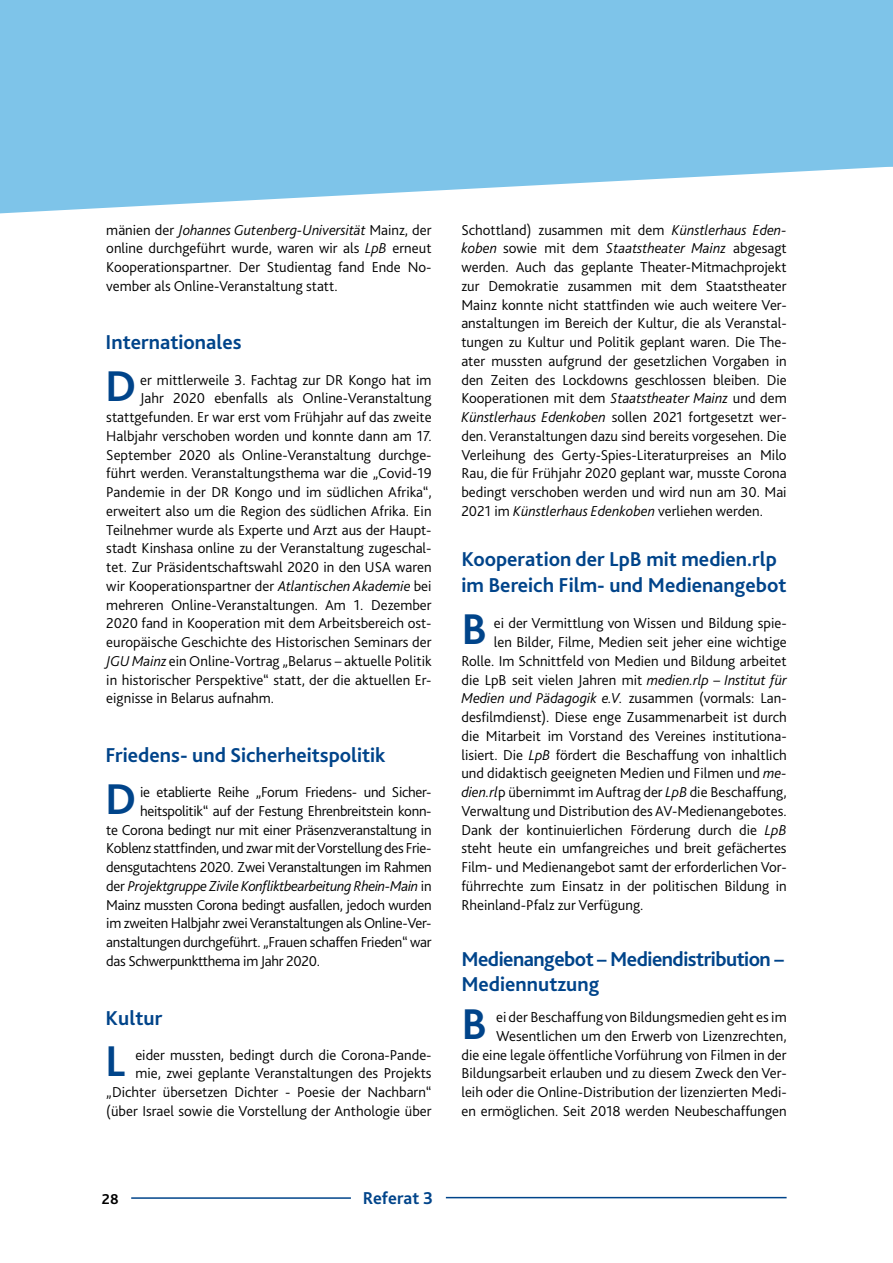
<style>
.page{position:relative;width:893px;height:1263px;background:#fff}
.page>*{position:absolute;margin:0;border:0;box-sizing:border-box;transform-origin:0 0}
.t1{font:700 45px "Bliss 2";color:#00448a}
.t2{font:700 21px/25.2px "Bliss 2";color:#00448a}
.t3{font:700 21px/25.2px "Bliss 2";letter-spacing:-.025em;color:#00448a}
.t4{font:700 18px "Bliss 2";color:#00448a}
.t5{font:300 15px/18.8px "Bliss 2";color:#000;text-align:justify}
.t6{font:300 15px "Bliss 2";letter-spacing:-.02em;color:#000}
.t7{font:italic 300 15px "Bliss 2";letter-spacing:-.02em;color:#000}
.t8{font:italic 300 15px "Bliss 2";color:#000}
.t9{font:700 15px "Bliss 2";color:#000}
.s1{font-style:italic}
.s2{font-style:normal}
</style>
<div class="page">
<svg style="left:0;top:0;width:884px;height:214px;background:#8ccaeb"></svg>
<div style="left:884px;top:0;width:9px;height:167px;background:#7ec4e9"></div>
<hr style="left:131px;top:1197px;width:220px;height:2px;background:#00448a">
<hr style="left:446px;top:1197px;width:341px;height:1px;background:#00448a">
<p class="t5" style="left:106px;top:220px;width:327px">mänien der <span class="s1">Johannes Gutenberg-Universität</span> Mainz, der online durchgeführt wurde, waren wir als <span class="s1">LpB</span> erneut Kooperationspartner. Der Studientag fand Ende No&shy;vember als Online-Veranstaltung statt.</p>
<h2 class="t2" style="left:106px;top:329px;width:138px">Internationales</h2>
<h1 class="t1" style="left:105px;top:358px;width:33px">D</h1>
<p class="t5" style="left:140px;top:370px;width:293px">er mittlerweile 3. Fachtag zur DR Kongo hat im</p>
<p class="t5" style="left:140px;top:389px;width:293px">Jahr 2020 ebenfalls als Online-Veranstaltung</p>
<p class="t5" style="left:106px;top:407px;width:327px">stattgefunden. Er war erst vom Frühjahr auf das zweite</p>
<p class="t5" style="left:106px;top:426px;width:327px">Halbjahr verschoben worden und konnte dann am 17.</p>
<p class="t5" style="left:106px;top:445px;width:327px">September 2020 als Online-Veranstaltung durchge-</p>
<p class="t5" style="left:106px;top:464px;width:327px">führt werden. Veranstaltungsthema war die „Covid-19</p>
<p class="t5" style="left:106px;top:482px;width:327px">Pandemie in der DR Kongo und im südlichen Afrika“,</p>
<p class="t5" style="left:106px;top:501px;width:327px">erweitert also um die Region des südlichen Afrika. Ein</p>
<p class="t5" style="left:106px;top:520px;width:327px">Teilnehmer wurde als Experte und Arzt aus der Haupt-</p>
<p class="t5" style="left:106px;top:539px;width:327px">stadt Kinshasa online zu der Veranstaltung zugeschal-</p>
<p class="t5" style="left:106px;top:557px;width:327px">tet. Zur Präsidentschaftswahl 2020 in den USA waren</p>
<p class="t5" style="left:106px;top:576px;width:327px">wir Kooperationspartner der <span class="s1">Atlantischen Akademie</span> bei</p>
<p class="t5" style="left:106px;top:595px;width:327px">mehreren Online-Veranstaltungen. Am 1. Dezember</p>
<p class="t5" style="left:106px;top:614px;width:327px">2020 fand in Kooperation mit dem Arbeitsbereich ost-</p>
<p class="t5" style="left:106px;top:632px;width:327px">europäische Geschichte des Historischen Seminars der</p>
<p class="t5" style="left:106px;top:651px;width:327px"><span class="s1">JGU Mainz</span> ein Online-Vortrag „Belarus – aktuelle Politik</p>
<p class="t5" style="left:106px;top:670px;width:327px">in historischer Perspektive“ statt, der die aktuellen Er-</p>
<p class="t5" style="left:106px;top:689px;width:169px">eignisse in Belarus aufnahm.</p>
<h2 class="t2" style="left:106px;top:742px;width:282px">Friedens- und Sicherheitspolitik</h2>
<h1 class="t1" style="left:105px;top:771px;width:33px">D</h1>
<p class="t6" style="left:140px;top:783px;width:293px">ie etablierte Reihe „Forum Friedens- und Sicher-</p>
<p class="t6" style="left:140px;top:802px;width:293px">heitspolitik“ auf der Festung Ehrenbreitstein konn-</p>
<p class="t6" style="left:106px;top:820px;width:327px">te Corona bedingt nur mit einer Präsenzveranstaltung in</p>
<p class="t6" style="left:106px;top:839px;width:327px">Koblenz stattfinden, und zwar mit der Vorstellung des Frie-</p>
<p class="t6" style="left:106px;top:858px;width:327px">densgutachtens 2020. Zwei Veranstaltungen im Rahmen</p>
<p class="t7" style="left:106px;top:877px;width:327px"><span class="s2">der</span> Projektgruppe Zivile Konfliktbearbeitung Rhein-Main <span class="s2">in</span></p>
<p class="t6" style="left:106px;top:895px;width:327px">Mainz mussten Corona bedingt ausfallen, jedoch wurden</p>
<p class="t6" style="left:106px;top:914px;width:327px">im zweiten Halbjahr zwei Veranstaltungen als Online-Ver-</p>
<p class="t6" style="left:106px;top:933px;width:327px">anstaltungen durchgeführt. „Frauen schaffen Frieden“ war</p>
<p class="t6" style="left:106px;top:952px;width:215px">das Schwerpunktthema im Jahr 2020.</p>
<h2 class="t2" style="left:106px;top:1004px;width:58px">Kultur</h2>
<h1 class="t1" style="left:105px;top:1033px;width:22px">L</h1>
<p class="t5" style="left:106px;top:1045px;width:327px;text-align:right">eider mussten, bedingt durch die Corona-Pande&shy;mie, zwei geplante Veranstaltungen des Projekts „Dichter übersetzen Dichter - Poesie der Nachbarn“ (über Israel sowie die Vorstellung der Anthologie über</p>
<p class="t9" style="left:102px;top:1189px;width:18px">28</p>
<p class="t4" style="left:363px;top:1187px;width:72px">Referat 3</p>
<p class="t5" style="left:461px;top:220px;width:327px">Schottland) zusammen mit dem <span class="s1">Künstlerhaus Eden&shy;koben</span> sowie mit dem <span class="s1">Staatstheater Mainz</span> abgesagt werden. Auch das geplante Theater-Mitmachprojekt zur Demokratie zusammen mit dem Staatstheater Mainz konnte nicht stattfinden wie auch weitere Ver&shy;anstaltungen im Bereich der Kultur, die als Veranstal&shy;tungen zu Kultur und Politik geplant waren. Die The&shy;ater mussten aufgrund der gesetzlichen Vorgaben in den Zeiten des Lockdowns geschlossen bleiben. Die Kooperationen mit dem <span class="s1">Staatstheater Mainz</span> und dem <span class="s1">Künstlerhaus Edenkoben</span> sollen 2021 fortgesetzt wer&shy;den. Veranstaltungen dazu sind bereits vorgesehen. Die Verleihung des Gerty-Spies-Literaturpreises an Milo Rau, die für Frühjahr 2020 geplant war, musste Corona bedingt verschoben werden und wird nun am 30. Mai 2021 im <span class="s1">Künstlerhaus Edenkoben</span> verliehen werden.</p>
<h2 class="t2" style="left:461px;top:546px;width:327px">Kooperation der LpB mit medien.rlp im Bereich Film- und Medienangebot</h2>
<h1 class="t1" style="left:461px;top:601px;width:27px">B</h1>
<p class="t5" style="left:494px;top:614px;width:294px">ei der Vermittlung von Wissen und Bildung spie-</p>
<p class="t5" style="left:494px;top:632px;width:294px">len Bilder, Filme, Medien seit jeher eine wichtige</p>
<p class="t5" style="left:461px;top:651px;width:327px">Rolle. Im Schnittfeld von Medien und Bildung arbeitet</p>
<p class="t5" style="left:461px;top:670px;width:327px">die LpB seit vielen Jahren mit <span class="s1">medien.rlp – Institut für</span></p>
<p class="t8" style="left:461px;top:689px;width:327px">Medien und Pädagogik e.V. <span class="s2">zusammen (vormals: Lan-</span></p>
<p class="t5" style="left:461px;top:707px;width:327px">desfilmdienst). Diese enge Zusammenarbeit ist durch</p>
<p class="t5" style="left:461px;top:726px;width:327px">die Mitarbeit im Vorstand des Vereines institutiona-</p>
<p class="t5" style="left:461px;top:745px;width:327px">lisiert. Die <span class="s1">LpB</span> fördert die Beschaffung von inhaltlich</p>
<p class="t5" style="left:461px;top:764px;width:327px">und didaktisch geeigneten Medien und Filmen und <span class="s1">me-</span></p>
<p class="t5" style="left:461px;top:782px;width:327px"><span class="s1">dien.rl</span>p übernimmt im Auftrag der <span class="s1">LpB</span> die Beschaffung,</p>
<p class="t5" style="left:461px;top:801px;width:327px">Verwaltung und Distribution des AV-Medienangebotes.</p>
<p class="t5" style="left:461px;top:820px;width:327px">Dank der kontinuierlichen Förderung durch die <span class="s1">LpB</span></p>
<p class="t5" style="left:461px;top:839px;width:327px">steht heute ein umfangreiches und breit gefächertes</p>
<p class="t5" style="left:461px;top:857px;width:327px">Film- und Medienangebot samt der erforderlichen Vor-</p>
<p class="t5" style="left:461px;top:876px;width:327px">führrechte zum Einsatz in der politischen Bildung in</p>
<p class="t5" style="left:461px;top:895px;width:184px">Rheinland-Pfalz zur Verfügung.</p>
<h2 class="t3" style="left:461px;top:946px;width:324px">Medienangebot – Mediendistribution –<br>Mediennutzung</h2>
<h1 class="t1" style="left:461px;top:996px;width:27px">B</h1>
<p class="t5" style="left:461px;top:1007px;width:327px;text-align:right">ei der Beschaffung von Bildungsmedien geht es im Wesentlichen um den Erwerb von Lizenzrechten,<br>die eine legale öffentliche Vorführung von Filmen in der Bildungsarbeit erlauben und zu diesem Zweck den Ver&shy;leih oder die Online-Distribution der lizenzierten Medi&shy;en ermöglichen. Seit 2018 werden Neubeschaffungen</p>
</div>
